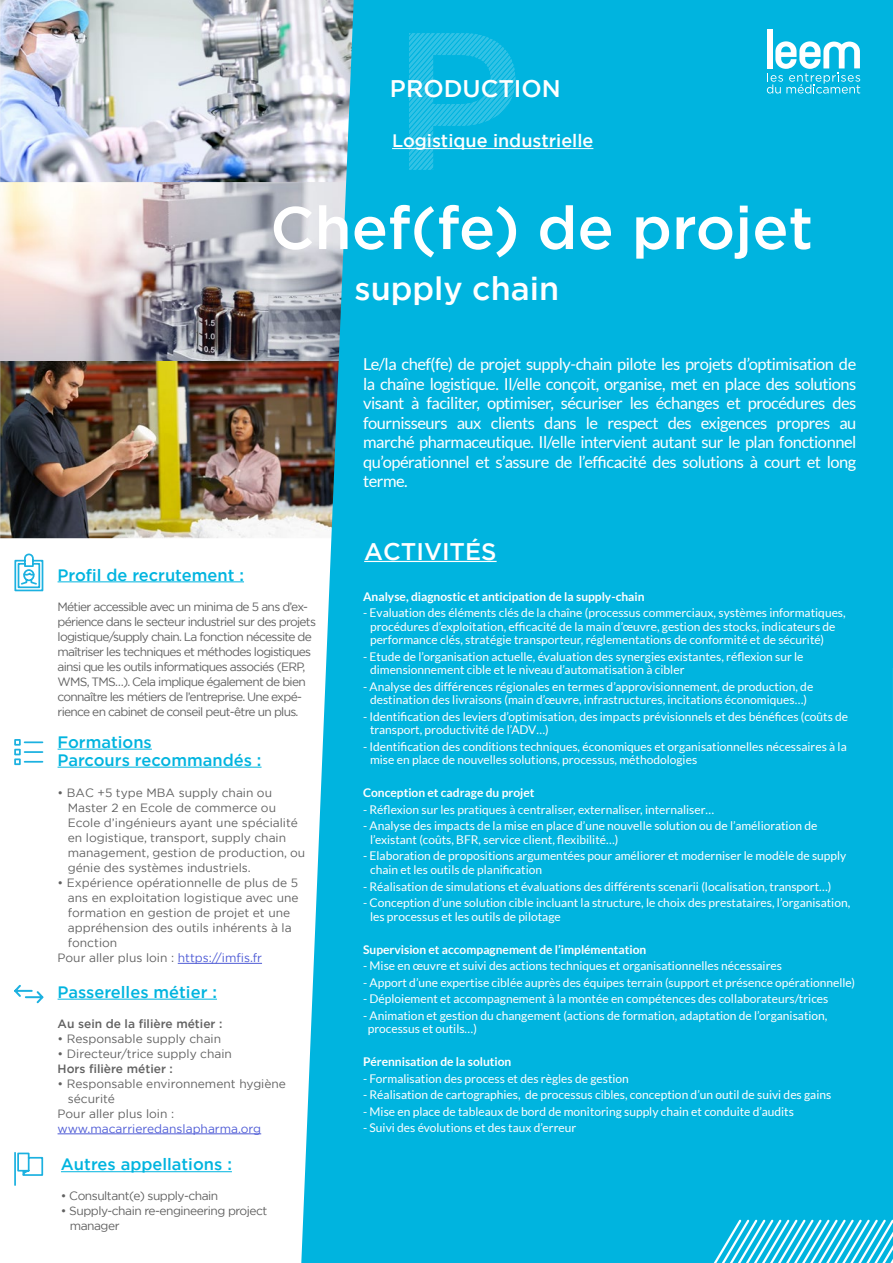
<style>
.page{position:relative;width:893px;height:1263px;background:#fff}
.page>*{position:absolute;margin:0;border:0;box-sizing:border-box;transform-origin:0 0}
.t1{font:500 60px "Gotham";color:#fff}
.t2{font:500 32.4px "Gotham";color:#fff}
.t3{font:500 24px "Gotham";color:#fff}
.t4{font:500 18px "Gotham";color:#fff}
.t5{font:16.5px/19.5px "Lato";letter-spacing:-.03em;color:#fff;text-align:justify}
.t6{font:500 16.5px/18px "Gotham";color:#00b4df}
.t7{font:12px/13.5px "Lato";color:#fff}
.t8{font:12px/15px "Gotham";letter-spacing:-.015em;color:#626262}
.t9{font:12px/15px "Gotham";letter-spacing:-.06em;color:#626262}
.t10{font:700 12px "Lato";color:#fff}
.t11{font:12px/15px "Gotham";letter-spacing:-.04em;color:#626262}
.t12{font:500 12px "Gotham";color:#626262}
.t13{font:12px "Gotham";color:#4f5cd6}
.s1{color:#4f5cd6}
</style>
<div class="page">
<img style="left:0;top:360px;width:301px;height:178px">
<img style="left:0;top:182px;width:301px;height:178px">
<img style="left:0;top:0;width:301px;height:182px">
<div style="left:301px;top:0;width:592px;height:1263px;background:#00b4df"></div>
<hr style="left:364px;top:561px;width:133px;height:1px;background:#fff">
<hr style="left:58px;top:749px;width:94px;height:1px;background:#00b4df">
<hr style="left:58px;top:767px;width:204px;height:1px;background:#00b4df">
<hr style="left:178px;top:963px;width:84px;height:1px;background:#4f5cd6">
<hr style="left:58px;top:581px;width:186px;height:1px;background:#00b4df">
<hr style="left:392px;top:148px;width:201px;height:1px;background:#fff">
<div style="left:767px;top:29px;width:6px;height:39px;background:#fff"></div>
<svg style="left:767px;top:41px;width:93px;height:53px"></svg>
<svg style="left:409px;top:34px;width:106px;height:135px;background:#13b9e1"></svg>
<svg style="left:14px;top:739px;width:29px;height:26px"></svg>
<hr style="left:58px;top:999px;width:159px;height:1px;background:#00b4df">
<hr style="left:58px;top:1133px;width:203px;height:1px;background:#4f5cd6">
<svg style="left:14px;top:985px;width:29px;height:18px"></svg>
<hr style="left:61px;top:1171px;width:171px;height:1px;background:#00b4df">
<svg style="left:14px;top:1152px;width:29px;height:34px"></svg>
<svg style="left:14px;top:553px;width:29px;height:38px"></svg>
<div style="left:654px;top:665px;width:239px;height:598px;background:#00b4df"></div>
<h3 class="t3" style="left:390px;top:72px;width:172px">PRODUCTION</h3>
<h3 class="t4" style="left:392px;top:129px;width:203px">Logistique industrielle</h3>
<h1 class="t1" style="left:270px;top:189px;width:544px">Chef(fe) de projet</h1>
<h2 class="t2" style="left:354px;top:267px;width:206px">supply chain</h2>
<p class="t5" style="left:363px;top:355px;width:495px">Le/la chef(fe) de projet supply-chain pilote les projets d’optimisation de la chaîne logistique. Il/elle conçoit, organise, met en place des solutions visant à faciliter, optimiser, sécuriser les échanges et procédures des fournisseurs aux clients dans le respect des exigences propres au marché pharmaceutique. Il/elle intervient autant sur le plan fonctionnel qu’opérationnel et s’assure de l’efficacité des solutions à court et long terme.</p>
<h3 class="t6" style="left:58px;top:566px;width:188px">Profil de recrutement :</h3>
<p class="t9" style="left:58px;top:599px;width:260px">Métier accessible avec un minima de 5 ans d’ex&shy;périence dans le secteur industriel sur des projets logistique/supply chain. La fonction nécessite de maîtriser les techniques et méthodes logistiques ainsi que les outils informatiques associés (ERP, WMS, TMS…). Cela implique également de bien connaître les métiers de l’entreprise. Une expé&shy;rience en cabinet de conseil peut-être un plus.</p>
<h3 class="t6" style="left:58px;top:733px;width:205px">Formations<br>Parcours recommandés :</h3>
<p class="t8" style="left:68px;top:785px;width:239px;text-indent:-10px">• BAC +5 type MBA supply chain ou Master 2 en Ecole de commerce ou Ecole d’ingénieurs ayant une spécialité en logistique, transport, supply chain management, gestion de production, ou génie des systèmes industriels.</p>
<p class="t8" style="left:58px;top:875px;width:242px">• Expérience opérationnelle de plus de 5</p>
<p class="t8" style="left:68px;top:890px;width:232px">ans en exploitation logistique avec une</p>
<p class="t8" style="left:68px;top:905px;width:224px">formation en gestion de projet et une</p>
<p class="t8" style="left:68px;top:920px;width:225px">appréhension des outils inhérents à la</p>
<p class="t8" style="left:68px;top:935px;width:51px">fonction</p>
<p class="t8" style="left:58px;top:950px;width:206px">Pour aller plus loin : <span class="s1">https://imfis.fr</span></p>
<h3 class="t6" style="left:58px;top:983px;width:161px">Passerelles métier :</h3>
<p class="t12" style="left:58px;top:1016px;width:166px">Au sein de la filière métier :</p>
<p class="t8" style="left:58px;top:1031px;width:165px">• Responsable supply chain</p>
<p class="t8" style="left:58px;top:1046px;width:176px">• Directeur/trice supply chain</p>
<p class="t12" style="left:58px;top:1061px;width:117px">Hors filière métier :</p>
<p class="t8" style="left:58px;top:1076px;width:230px">• Responsable environnement hygiène</p>
<p class="t8" style="left:68px;top:1091px;width:49px">sécurité</p>
<p class="t8" style="left:58px;top:1106px;width:118px">Pour aller plus loin :</p>
<p class="t13" style="left:58px;top:1121px;width:205px">www.macarrieredanslapharma.org</p>
<h3 class="t6" style="left:61px;top:1155px;width:172px">Autres appellations :</h3>
<p class="t11" style="left:61px;top:1188px;width:159px">• Consultant(e) supply-chain</p>
<p class="t11" style="left:70px;top:1203px;width:199px;text-indent:-9px">• Supply-chain re-engineering project manager</p>
<h3 class="t3" style="left:364px;top:535px;width:134px">ACTIVITÉS</h3>
<p class="t10" style="left:363px;top:590px;width:283px">Analyse, diagnostic et anticipation de la supply-chain</p>
<p class="t7" style="left:370px;top:606px;width:477px;text-indent:-7px">- Evaluation des éléments clés de la chaîne (processus commerciaux, systèmes informatiques, procédures d’exploitation, efficacité de la main d’œuvre, gestion des stocks, indicateurs de performance clés, stratégie transporteur, réglementations de conformité et de sécurité)</p>
<p class="t7" style="left:370px;top:650px;width:435px;text-indent:-7px">- Etude de l’organisation actuelle, évaluation des synergies existantes, réflexion sur le dimensionnement cible et le niveau d’automatisation à cibler</p>
<p class="t7" style="left:363px;top:680px;width:452px;text-align:center">- Analyse des différences régionales en termes d’approvisionnement, de production, de destination des livraisons (main d’œuvre, infrastructures, incitations économiques…)</p>
<p class="t7" style="left:370px;top:710px;width:480px;text-indent:-7px">- Identification des leviers d’optimisation, des impacts prévisionnels et des bénéfices (coûts de transport, productivité de l’ADV…)</p>
<p class="t7" style="left:370px;top:740px;width:478px;text-indent:-7px">- Identification des conditions techniques, économiques et organisationnelles nécessaires à la mise en place de nouvelles solutions, processus, méthodologies</p>
<p class="t10" style="left:363px;top:786px;width:173px">Conception et cadrage du projet</p>
<p class="t7" style="left:363px;top:803px;width:353px">- Réflexion sur les pratiques à centraliser, externaliser, internaliser…</p>
<p class="t7" style="left:370px;top:819px;width:449px;text-indent:-7px">- Analyse des impacts de la mise en place d’une nouvelle solution ou de l’amélioration de l’existant (coûts, BFR, service client, flexibilité…)</p>
<p class="t7" style="left:370px;top:849px;width:478px;text-indent:-7px">- Elaboration de propositions argumentées pour améliorer et moderniser le modèle de supply chain et les outils de planification</p>
<p class="t7" style="left:363px;top:879px;width:470px">- Réalisation de simulations et évaluations des différents scenarii (localisation, transport…)</p>
<p class="t7" style="left:370px;top:896px;width:482px;text-indent:-7px">- Conception d’une solution cible incluant la structure, le choix des prestataires, l’organisation, les processus et les outils de pilotage</p>
<p class="t10" style="left:363px;top:942px;width:285px">Supervision et accompagnement de l’implémentation</p>
<p class="t7" style="left:363px;top:959px;width:420px">- Mise en œuvre et suivi des actions techniques et organisationnelles nécessaires</p>
<p class="t7" style="left:363px;top:975px;width:494px">- Apport d’une expertise ciblée auprès des équipes terrain (support et présence opérationnelle)</p>
<p class="t7" style="left:363px;top:992px;width:467px">- Déploiement et accompagnement à la montée en compétences des collaborateurs/trices</p>
<p class="t7" style="left:368px;top:1008px;width:461px;text-indent:-5px">- Animation et gestion du changement (actions de formation, adaptation de l’organisation, processus et outils…)</p>
<p class="t10" style="left:363px;top:1055px;width:150px">Pérennisation de la solution</p>
<p class="t7" style="left:363px;top:1071px;width:267px">- Formalisation des process et des règles de gestion</p>
<p class="t7" style="left:363px;top:1088px;width:470px">- Réalisation de cartographies, de processus cibles, conception d’un outil de suivi des gains</p>
<p class="t7" style="left:363px;top:1104px;width:432px">- Mise en place de tableaux de bord de monitoring supply chain et conduite d’audits</p>
<p class="t7" style="left:363px;top:1121px;width:215px">- Suivi des évolutions et des taux d’erreur</p>
</div>
